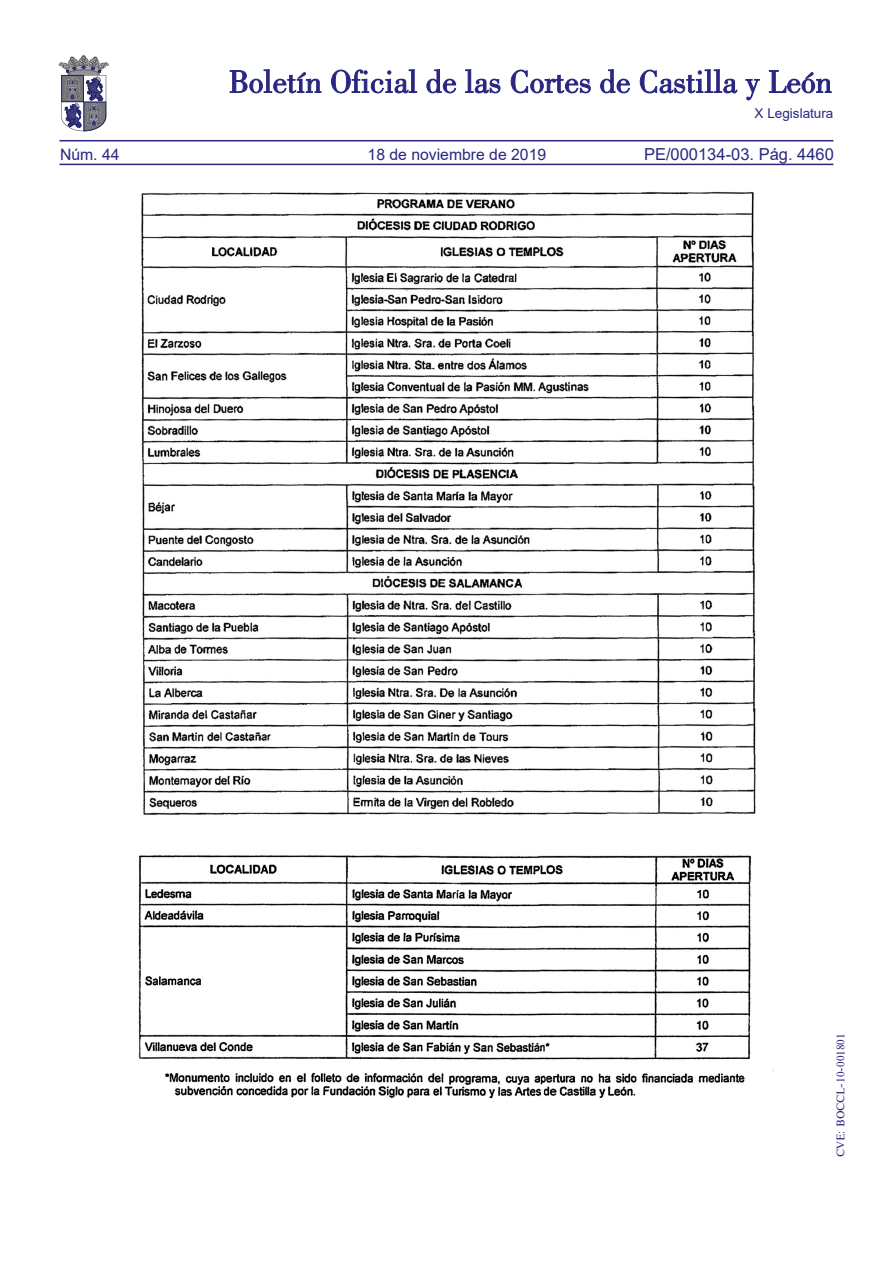
<style>
.page{position:relative;width:893px;height:1263px;background:#fff}
.page>*{position:absolute;margin:0;border:0;box-sizing:border-box;transform-origin:0 0}
.t1{font:16.5px "Arial";color:#292780}
.t2{font:15.75px "Arial";color:#292780}
.t3{font:13.5px "Arial";color:#292780}
.t4{font:10.5px "Times";color:#292780}
</style>
<div class="page">
<hr style="left:60px;top:164px;width:773px;height:1px;background:#292780">
<hr style="left:60px;top:140px;width:773px;height:1px;background:#292780">
<svg style="left:230px;top:69px;width:91px;height:24px"></svg>
<svg style="left:331px;top:69px;width:86px;height:24px"></svg>
<svg style="left:426px;top:69px;width:30px;height:24px"></svg>
<svg style="left:465px;top:69px;width:35px;height:24px"></svg>
<svg style="left:511px;top:70px;width:80px;height:23px"></svg>
<svg style="left:600px;top:69px;width:30px;height:24px"></svg>
<svg style="left:640px;top:69px;width:97px;height:24px"></svg>
<svg style="left:745px;top:79px;width:15px;height:21px"></svg>
<svg style="left:769px;top:70px;width:62px;height:23px"></svg>
<svg style="left:59px;top:55px;width:49px;height:76px"></svg>
<img style="left:141px;top:191px;width:615px;height:624px">
<img style="left:138px;top:855px;width:636px;height:244px">
<p class="t3" style="left:755px;top:104px;width:80px">X Legislatura</p>
<p class="t2" style="left:60px;top:143px;width:61px">Núm. 44</p>
<p class="t2" style="left:368px;top:143px;width:180px">18 de noviembre de 2019</p>
<p class="t1" style="left:644px;top:143px;width:191px">PE/000134-03. Pág. 4460</p>
<p class="t4" style="left:835px;top:1157px;width:125px;rotate:-90deg">CVE: BOCCL-10-001801</p>
</div>
